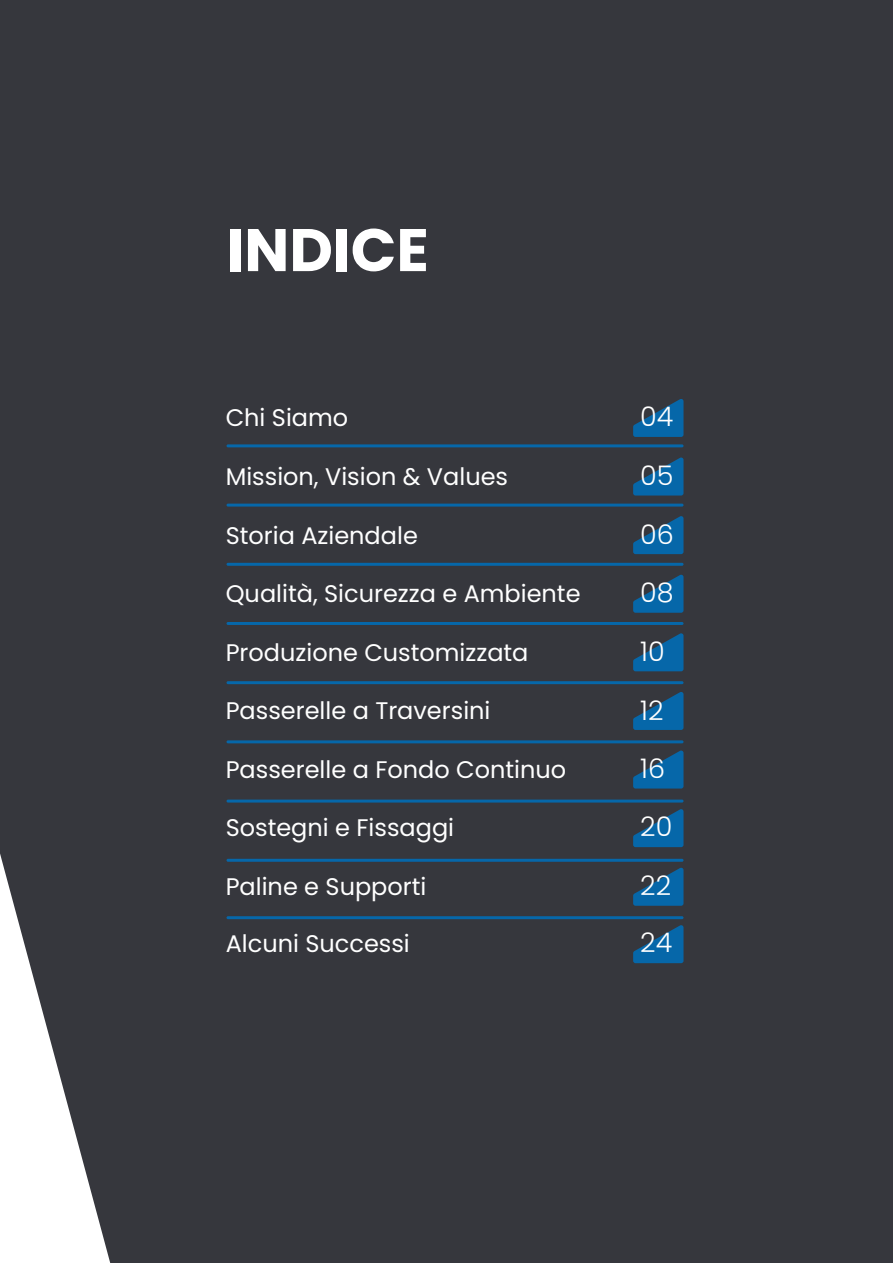
<style>
.page{position:relative;width:893px;height:1263px;background:#36373d}
.page>*{position:absolute;margin:0;border:0;box-sizing:border-box;transform-origin:0 0}
.t1{font:700 60px "Poppins";color:#fff}
.t2{font:300 27px/58.5px "Poppins";color:#fff}
.t3{font:24px "Poppins";color:#fff}
</style>
<div class="page">
<svg style="left:633px;top:398px;width:50px;height:39px;background:#165682"></svg>
<svg style="left:633px;top:457px;width:50px;height:38px;background:#165683"></svg>
<svg style="left:633px;top:515px;width:50px;height:39px;background:#175582"></svg>
<svg style="left:633px;top:574px;width:50px;height:39px;background:#165682"></svg>
<svg style="left:633px;top:633px;width:50px;height:38px;background:#165683"></svg>
<svg style="left:633px;top:691px;width:50px;height:39px;background:#165682"></svg>
<svg style="left:633px;top:750px;width:50px;height:38px;background:#165683"></svg>
<svg style="left:633px;top:808px;width:50px;height:39px;background:#175582"></svg>
<svg style="left:633px;top:867px;width:50px;height:39px;background:#165682"></svg>
<hr style="left:226px;top:444px;width:457px;height:3px;background:#0667a9">
<hr style="left:226px;top:504px;width:457px;height:3px;background:#0667a9">
<hr style="left:226px;top:563px;width:457px;height:3px;background:#0667a9">
<hr style="left:226px;top:622px;width:457px;height:3px;background:#0667a9">
<hr style="left:226px;top:681px;width:457px;height:3px;background:#0667a9">
<hr style="left:226px;top:740px;width:457px;height:3px;background:#0667a9">
<hr style="left:226px;top:799px;width:457px;height:3px;background:#0667a9">
<hr style="left:226px;top:859px;width:457px;height:3px;background:#0667a9">
<hr style="left:226px;top:916px;width:457px;height:3px;background:#0667a9">
<svg style="left:633px;top:924px;width:50px;height:39px;background:#175582"></svg>
<h1 class="t1" style="left:226px;top:208px;width:204px">INDICE</h1>
<p class="t3" style="left:226px;top:401px;width:124px">Chi Siamo</p>
<p class="t3" style="left:226px;top:460px;width:284px">Mission, Vision &amp; Values</p>
<p class="t3" style="left:226px;top:518px;width:194px">Storia Aziendale</p>
<p class="t3" style="left:226px;top:576px;width:356px">Qualità, Sicurezza e Ambiente</p>
<p class="t3" style="left:226px;top:635px;width:304px">Produzione Customizzata</p>
<p class="t3" style="left:226px;top:694px;width:266px">Passerelle a Traversini</p>
<p class="t3" style="left:226px;top:752px;width:342px">Passerelle a Fondo Continuo</p>
<p class="t3" style="left:226px;top:811px;width:230px">Sostegni e Fissaggi</p>
<p class="t3" style="left:226px;top:870px;width:202px">Paline e Supporti</p>
<p class="t3" style="left:226px;top:927px;width:186px">Alcuni Successi</p>
<p class="t2" style="left:640px;top:388px;width:35px">04<br>05<br>06<br>08<br>10<br>12<br>16<br>20<br>22<br>24</p>
</div>
